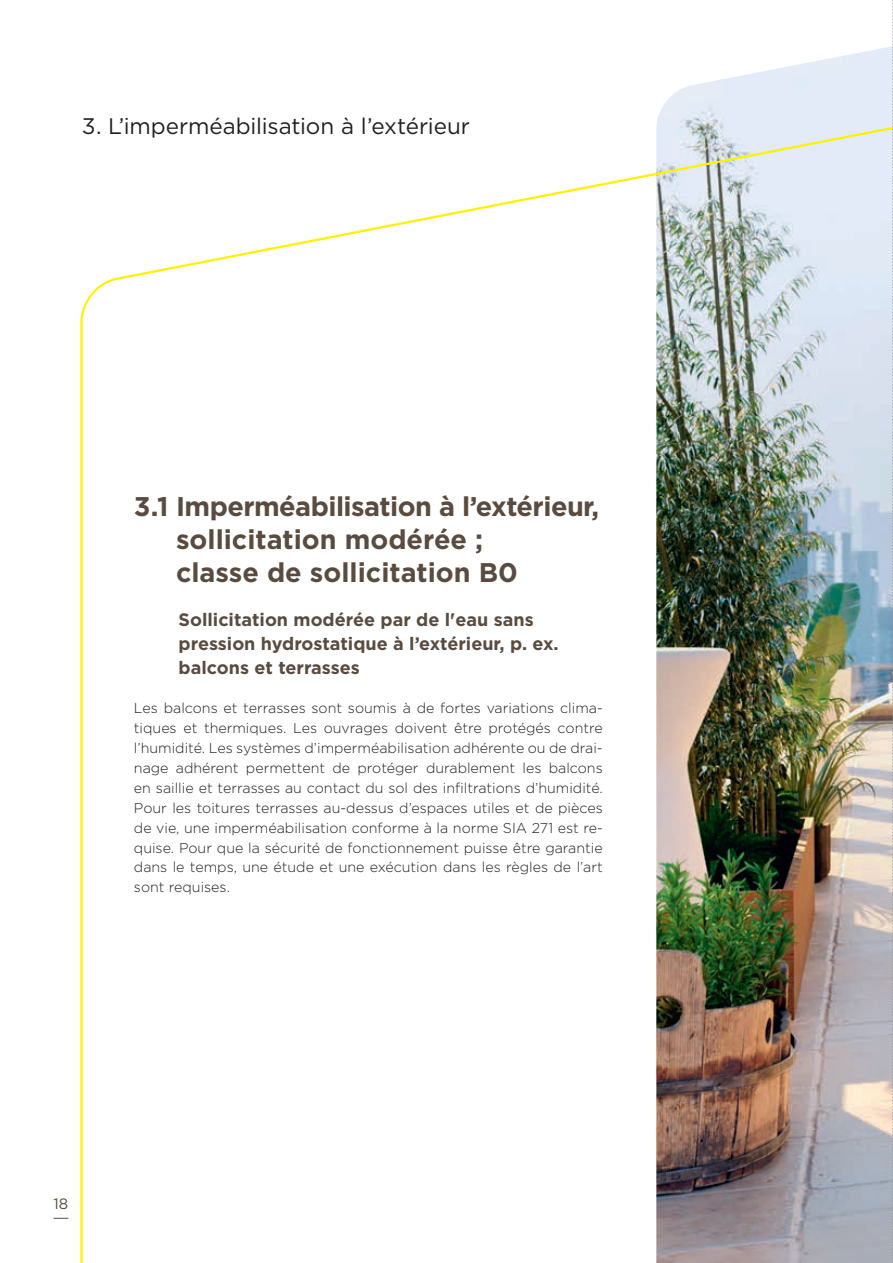
<style>
.page{position:relative;width:893px;height:1263px;background:#fff}
.page>*{position:absolute;margin:0;border:0;box-sizing:border-box;transform-origin:0 0}
.t1{font:700 27px/33px "Gotham";color:#594b3f}
.t2{font:22.5px "Gotham";letter-spacing:-.005em;color:#231f20}
.t3{font:700 18px/24px "Gotham";color:#594b3f}
.t4{font:15px "Gotham";color:#594b3f}
.t5{font:300 14.25px/20px "Gotham";color:#231f20;text-align:justify}
</style>
<div class="page">
<img style="left:80px;top:46px;width:812px;height:1217px">
<svg style="left:54px;top:1218px;width:14px;height:1px"></svg>
<svg style="left:892px;top:0;width:1px;height:1263px"></svg>
<h2 class="t2" style="left:82px;top:112px;width:390px">3. L’imperméabilisation à l’extérieur</h2>
<h1 class="t1" style="left:176px;top:489px;width:425px;text-indent:-42px">3.1 Imperméabilisation à l’extérieur, sollicitation modérée ;<br>classe de sollicitation B0</h1>
<p class="t3" style="left:179px;top:607px;width:382px">Sollicitation modérée par de l'eau sans pression hydrostatique à l’extérieur, p. ex. balcons et terrasses</p>
<p class="t5" style="left:134px;top:698px;width:470px">Les balcons et terrasses sont soumis à de fortes variations clima&shy;tiques et thermiques. Les ouvrages doivent être protégés contre l’humidité. Les systèmes d’imperméabilisation adhérente ou de drai&shy;nage adhérent permettent de protéger durablement les balcons en saillie et terrasses au contact du sol des infiltrations d’humidité.<br>Pour les toitures terrasses au-dessus d’espaces utiles et de pièces de vie, une imperméabilisation conforme à la norme SIA 271 est re&shy;quise. Pour que la sécurité de fonctionnement puisse être garantie dans le temps, une étude et une exécution dans les règles de l’art sont requises.</p>
<p class="t4" style="left:54px;top:1194px;width:16px">18</p>
</div>
